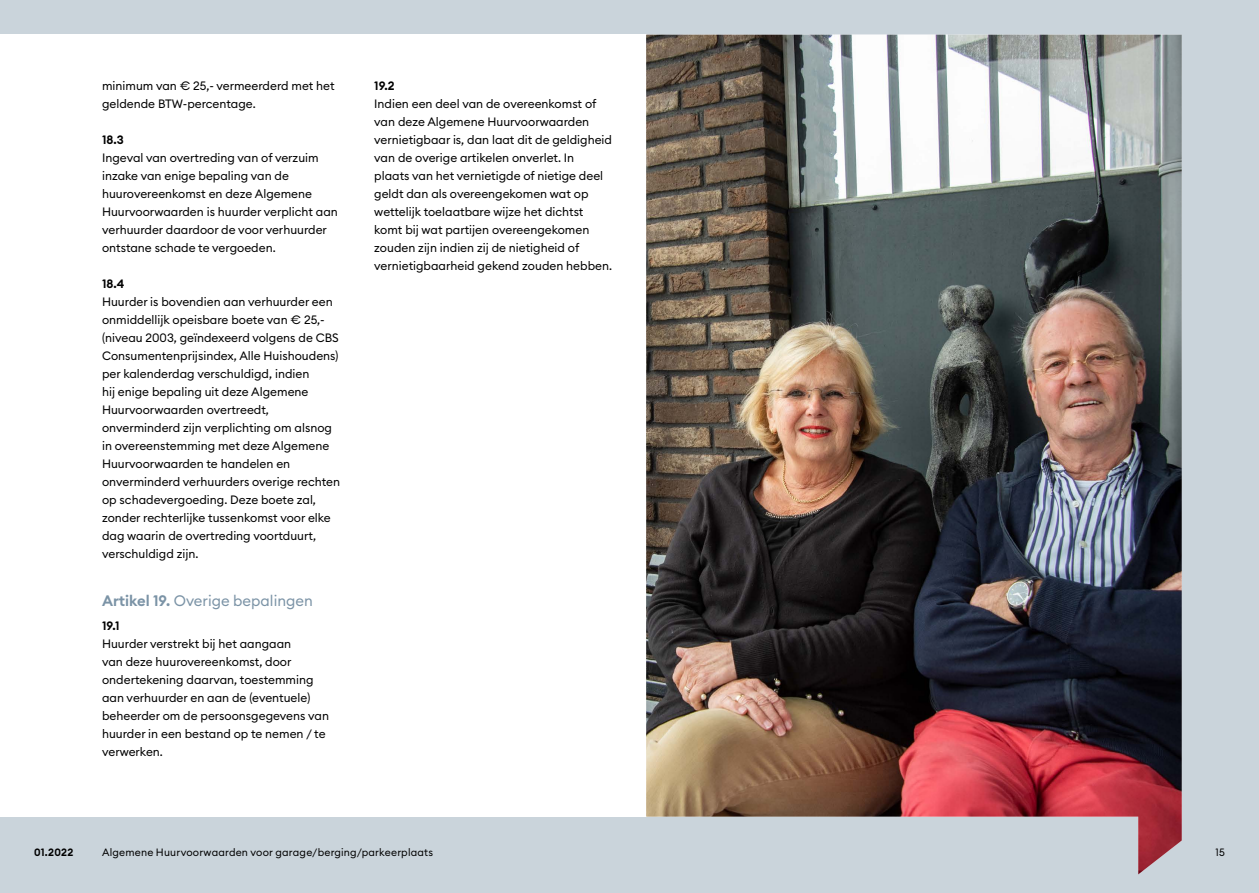
<style>
.page{position:relative;width:1259px;height:893px;background:#cad4db}
.page>*{position:absolute;margin:0;border:0;box-sizing:border-box;transform-origin:0 0}
.t1{font:15px "Euclid Circular B";color:#7b93a6}
.t2{font:12px/18px "Euclid Circular B";color:#000}
.t3{font:600 12px "Euclid Circular B";color:#000}
.t4{font:10.5px "Euclid Circular B";letter-spacing:.015em;color:#000}
.t5{font:600 10.5px "Euclid Circular B";letter-spacing:.02em;color:#000}
.s1{font-weight:600}
</style>
<div class="page">
<div style="left:0;top:34px;width:646px;height:782px;background:#fff"></div>
<img style="left:646px;top:35px;width:535px;height:839px">
<p class="t2" style="left:102px;top:77px;width:234px">minimum van € 25,- vermeerderd met het geldende BTW-percentage.</p>
<p class="t3" style="left:102px;top:132px;width:23px">18.3</p>
<p class="t2" style="left:102px;top:149px;width:237px">Ingeval van overtreding van of verzuim inzake van enige bepaling van de huurovereenkomst en deze Algemene Huurvoorwaarden is huurder verplicht aan verhuurder daardoor de voor verhuurder ontstane schade te vergoeden.</p>
<p class="t3" style="left:102px;top:276px;width:24px">18.4</p>
<p class="t2" style="left:102px;top:293px;width:239px">Huurder is bovendien aan verhuurder een onmiddellijk opeisbare boete van € 25,- (niveau 2003, geïndexeerd volgens de CBS Consumentenprijsindex, Alle Huishoudens) per kalenderdag verschuldigd, indien<br>hij enige bepaling uit deze Algemene Huurvoorwaarden overtreedt, onverminderd zijn verplichting om alsnog in overeenstemming met deze Algemene Huurvoorwaarden te handelen en onverminderd verhuurders overige rechten op schadevergoeding. Deze boete zal, zonder rechterlijke tussenkomst voor elke dag waarin de overtreding voortduurt, verschuldigd zijn.</p>
<p class="t1" style="left:102px;top:591px;width:212px"><span class="s1">Artikel 19.</span> Overige bepalingen</p>
<p class="t3" style="left:102px;top:618px;width:19px">19.1</p>
<p class="t2" style="left:102px;top:635px;width:228px">Huurder verstrekt bij het aangaan<br>van deze huurovereenkomst, door ondertekening daarvan, toestemming aan verhuurder en aan de (eventuele) beheerder om de persoonsgegevens van huurder in een bestand op te nemen / te verwerken.</p>
<p class="t3" style="left:374px;top:78px;width:22px">19.2</p>
<p class="t2" style="left:374px;top:95px;width:239px">Indien een deel van de overeenkomst of van deze Algemene Huurvoorwaarden vernietigbaar is, dan laat dit de geldigheid van de overige artikelen onverlet. In plaats van het vernietigde of nietige deel geldt dan als overeengekomen wat op wettelijk toelaatbare wijze het dichtst komt bij wat partijen overeengekomen zouden zijn indien zij de nietigheid of vernietigbaarheid gekend zouden hebben.</p>
<p class="t5" style="left:34px;top:845px;width:41px">01.2022</p>
<p class="t4" style="left:102px;top:845px;width:332px">Algemene Huurvoorwaarden voor garage/berging/parkeerplaats</p>
<p class="t4" style="left:1215px;top:846px;width:11px">15</p>
</div>
